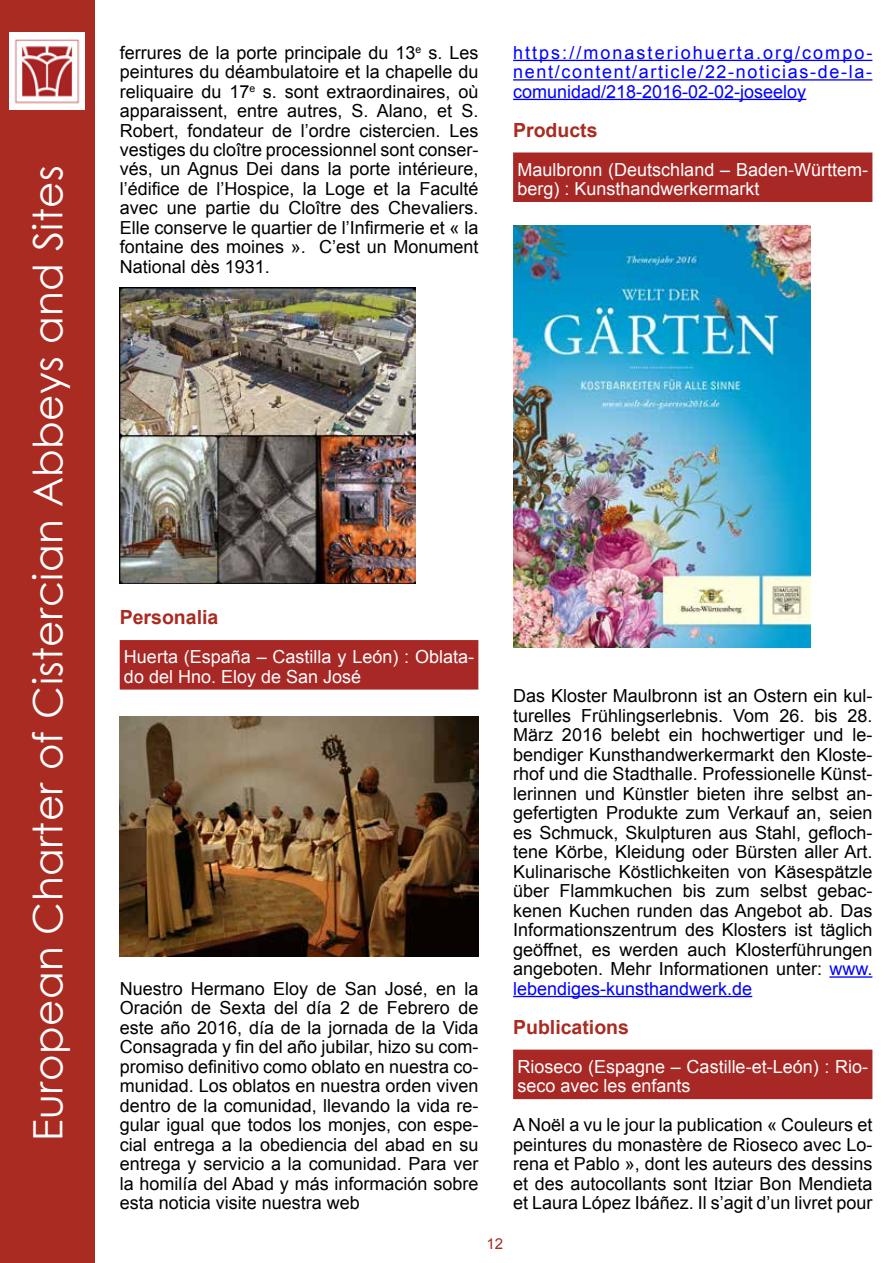
<style>
.page{position:relative;width:893px;height:1263px;background:#fff}
.page>*{position:absolute;margin:0;border:0;box-sizing:border-box;transform-origin:0 0}
.t1{font:40.5px "Century Gothic";letter-spacing:.01em;color:#fff}
.t2{font:700 19.5px "Arial";color:#a92b21}
.t3{font:18px/19.5px "Arial";color:#000;text-align:justify}
.t4{font:18px/19.5px "Arial";color:#fff}
.t5{font:18px/19.5px "Arial";color:#00f;text-align:justify}
.t6{font:15px "Arial";color:#a92b21}
.s1{color:#00f}
</style>
<div class="page">
<div style="left:0;top:0;width:95px;height:1263px;background:#a92b21"></div>
<img style="left:10px;top:33px;width:75px;height:76px">
<div style="left:120px;top:640px;width:358px;height:49px;background:#a82825"></div>
<img style="left:120px;top:288px;width:296px;height:296px">
<img style="left:120px;top:717px;width:358px;height:239px">
<hr style="left:513px;top:60px;width:359px;height:1px;background:#00f">
<hr style="left:513px;top:79px;width:359px;height:2px;background:#00f">
<hr style="left:513px;top:99px;width:293px;height:1px;background:#00f">
<div style="left:513px;top:152px;width:359px;height:50px;background:#a82825"></div>
<hr style="left:829px;top:976px;width:43px;height:2px;background:#00f">
<hr style="left:513px;top:996px;width:239px;height:1px;background:#00f">
<div style="left:513px;top:1049px;width:359px;height:50px;background:#a82825"></div>
<img style="left:513px;top:225px;width:297px;height:423px">
<h1 class="t1" style="left:20px;top:1141px;width:977px;rotate:-90deg">European Charter of Cistercian Abbeys and Sites</h1>
<p class="t3" style="left:120px;top:43px;width:360px">ferrures de la porte principale du 13<sup>e</sup> s. Les peintures du déambulatoire et la chapelle du reliquaire du 17<sup>e</sup> s. sont extraordinaires, où apparaissent, entre autres, S. Alano, et S.<br>Robert, fondateur de l’ordre cistercien. Les vestiges du cloître processionnel sont conser&shy;vés, un Agnus Dei dans la porte intérieure, l’édifice de l’Hospice, la Loge et la Faculté avec une partie du Cloître des Chevaliers.<br>Elle conserve le quartier de l’Infirmerie et « la fontaine des moines ». C’est un Monument National dès 1931.</p>
<p class="t5" style="left:513px;top:43px;width:361px">https://monasteriohuerta.org/compo&shy;nent/content/article/22-noticias-de-la&shy;comunidad/218-2016-02-02-joseeloy</p>
<p class="t2" style="left:513px;top:117px;width:86px">Products</p>
<p class="t4" style="left:517px;top:160px;width:352px">Maulbronn (Deutschland – Baden-Württem&shy;berg) : Kunsthandwerkermarkt</p>
<p class="t2" style="left:120px;top:604px;width:100px">Personalia</p>
<p class="t4" style="left:124px;top:647px;width:352px">Huerta (España – Castilla y León) : Oblata&shy;do del Hno. Eloy de San José</p>
<p class="t3" style="left:120px;top:979px;width:360px">Nuestro Hermano Eloy de San José, en la Oración de Sexta del día 2 de Febrero de este año 2016, día de la jornada de la Vida Consagrada y fin del año jubilar, hizo su com&shy;promiso definitivo como oblato en nuestra co&shy;munidad. Los oblatos en nuestra orden viven dentro de la comunidad, llevando la vida re&shy;gular igual que todos los monjes, con espe&shy;cial entrega a la obediencia del abad en su entrega y servicio a la comunidad. Para ver la homilía del Abad y más información sobre esta noticia visite nuestra web</p>
<p class="t6" style="left:486px;top:1233px;width:18px">12</p>
<p class="t3" style="left:513px;top:686px;width:361px">Das Kloster Maulbronn ist an Ostern ein kul&shy;turelles Frühlingserlebnis. Vom 26. bis 28.<br>März 2016 belebt ein hochwertiger und le&shy;bendiger Kunsthandwerkermarkt den Kloste&shy;rhof und die Stadthalle. Professionelle Künst&shy;lerinnen und Künstler bieten ihre selbst an&shy;gefertigten Produkte zum Verkauf an, seien es Schmuck, Skulpturen aus Stahl, gefloch&shy;tene Körbe, Kleidung oder Bürsten aller Art.<br>Kulinarische Köstlichkeiten von Käsespätzle über Flammkuchen bis zum selbst gebac&shy;kenen Kuchen runden das Angebot ab. Das Informationszentrum des Klosters ist täglich geöffnet, es werden auch Klosterführungen angeboten. Mehr Informationen unter: <span class="s1">www. lebendiges-kunsthandwerk.de</span></p>
<p class="t2" style="left:513px;top:1014px;width:117px">Publications</p>
<p class="t4" style="left:517px;top:1057px;width:352px">Rioseco (Espagne – Castille-et-León) : Rio&shy;seco avec les enfants</p>
<p class="t3" style="left:513px;top:1115px;width:361px">A Noël a vu le jour la publication « Couleurs et peintures du monastère de Rioseco avec Lo&shy;rena et Pablo », dont les auteurs des dessins et des autocollants sont Itziar Bon Mendieta et Laura López Ibáñez. Il s’agit d’un livret pour</p>
</div>
